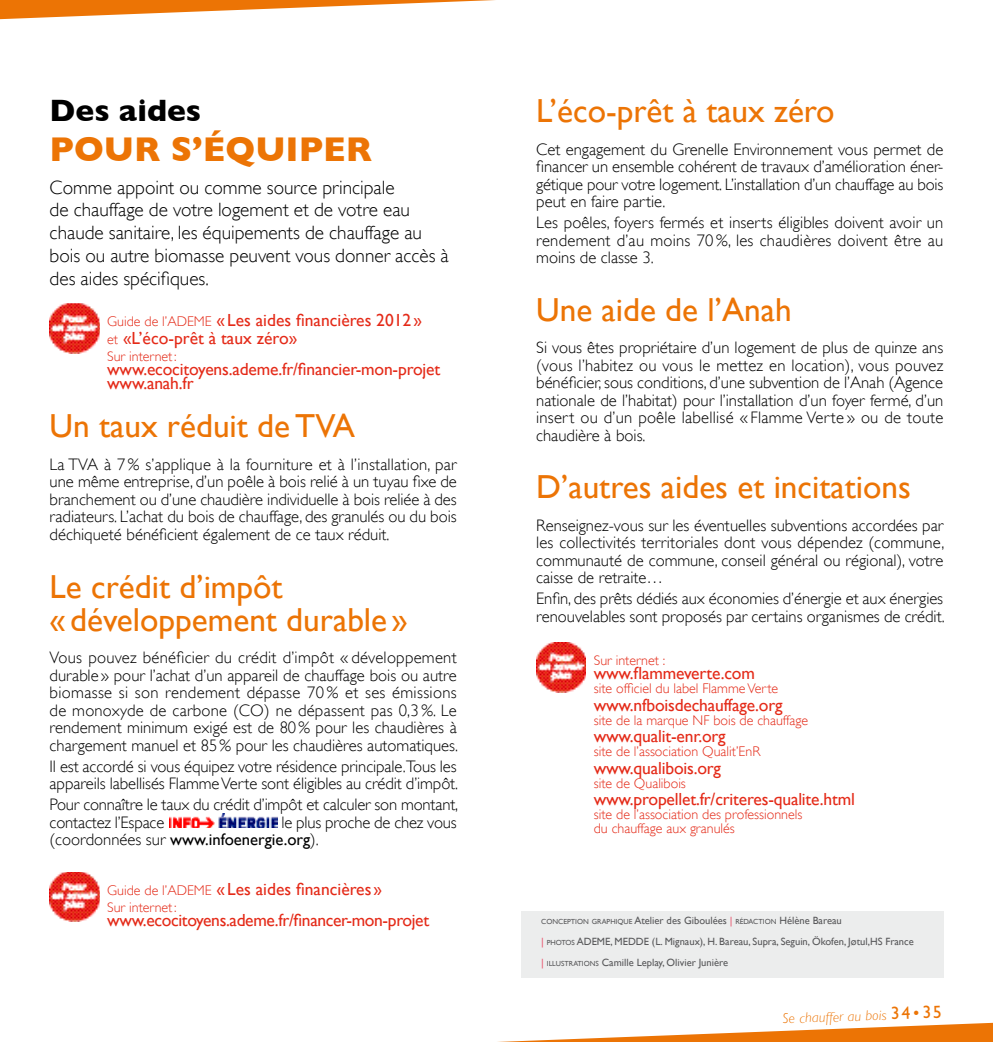
<style>
.page{position:relative;width:993px;height:1042px;background:#fff}
.page>*{position:absolute;margin:0;border:0;box-sizing:border-box;transform-origin:0 0}
.t1{font:700 35px "Gill Sans";color:#ec7405}
.t2{font:33.25px/33.2px "Gill Sans";color:#ec7405}
.t3{font:700 31.5px "Gill Sans";color:#000}
.t4{font:300 19.25px/22.8px "Gill Sans";color:#000}
.t5{font:17.5px/17.5px "Gill Sans";letter-spacing:-.01em;color:#e42a18}
.t6{font:300 16.62px/17.5px "Gill Sans";color:#000;text-align:justify}
.t7{font:300 14px/14px "Gill Sans";color:#e42a18}
.t8{font:italic 300 14px "Gill Sans";color:#ec7405}
.t9{font:10.5px/21px "Gill Sans";color:#58585a}
.s1{font-weight:300;font-size:14px}
.s2{font-weight:400}
.s3{font-size:7.35px}
.s4{color:#e8526b}
.s5{font-weight:400;font-style:normal;font-size:17.5px}
.s6{font-style:normal;font-size:17.5px}
</style>
<div class="page">
<svg style="left:0;top:0;width:495px;height:20px"></svg>
<svg style="left:498px;top:1023px;width:494px;height:19px"></svg>
<img style="left:50px;top:304px;width:49px;height:50px">
<img style="left:169px;top:813px;width:108px;height:14px">
<div style="left:521px;top:911px;width:422px;height:66px;background:#eceded"></div>
<img style="left:536px;top:642px;width:49px;height:50px">
<img style="left:50px;top:872px;width:49px;height:50px">
<h3 class="t3" style="left:50px;top:92px;width:153px">DES AIDES</h3>
<h1 class="t1" style="left:50px;top:129px;width:324px">POUR S’ÉQUIPER</h1>
<p class="t4" style="left:50px;top:176px;width:400px">Comme appoint ou comme source principale<br>de chauffage de votre logement et de votre eau chaude sanitaire, les équipements de chauffage au bois ou autre biomasse peuvent vous donner accès à des aides spécifiques.</p>
<p class="t5" style="left:107px;top:311px;width:316px"><span class="s1">Guide de l’ADEME</span> « Les aides financières 2012» <span class="s1">et</span> «L’éco-prêt à taux zéro»</p>
<p class="t7" style="left:107px;top:350px;width:71px">Sur internet:</p>
<p class="t5" style="left:107px;top:362px;width:334px;line-height:14px">www.ecocitoyens.ademe.fr/financier-mon-projet www.anah.fr</p>
<h2 class="t2" style="left:50px;top:409px;width:307px">Un taux réduit de TVA</h2>
<p class="t6" style="left:50px;top:455px;width:408px">La TVA à 7% s’applique à la fourniture et à l’installation, par une même entreprise, d’un poêle à bois relié à un tuyau fixe de branchement ou d’une chaudière individuelle à bois reliée à des radiateurs. L’achat du bois de chauffage, des granulés ou du bois déchiqueté bénéficient également de ce taux réduit.</p>
<h2 class="t2" style="left:50px;top:569px;width:359px">Le crédit d’impôt «développement durable »</h2>
<p class="t6" style="left:50px;top:649px;width:410px">Vous pouvez bénéficier du crédit d’impôt « développement durable » pour l’achat d’un appareil de chauffage bois ou autre biomasse si son rendement dépasse 70% et ses émissions de monoxyde de carbone (CO) ne dépassent pas 0,3%. Le rendement minimum exigé est de 80% pour les chaudières à chargement manuel et 85% pour les chaudières automatiques.</p>
<p class="t6" style="left:50px;top:757px;width:410px">Il est accordé si vous équipez votre résidence principale.Tous les appareils labellisés Flamme Verte sont éligibles au crédit d’impôt.</p>
<p class="t6" style="left:50px;top:796px;width:410px">Pour connaître le taux du crédit d’impôt et calculer son montant, contactez l’Espace</p>
<p class="t6" style="left:50px;top:813px;width:408px;text-indent:232px">le plus proche de chez vous (coordonnées sur <span class="s2">www.infoenergie.org</span>).</p>
<p class="t5" style="left:107px;top:879px;width:276px"><span class="s1">Guide de l’ADEME</span> « Les aides financières »</p>
<p class="t7" style="left:107px;top:900px;width:71px">Sur internet:</p>
<p class="t5" style="left:107px;top:911px;width:323px">www.ecocitoyens.ademe.fr/financer-mon-projet</p>
<h2 class="t2" style="left:536px;top:94px;width:300px">L’éco-prêt à taux zéro</h2>
<p class="t6" style="left:536px;top:140px;width:408px">Cet engagement du Grenelle Environnement vous permet de financer un ensemble cohérent de travaux d’amélioration éner&shy;gétique pour votre logement. L’installation d’un chauffage au bois peut en faire partie.</p>
<p class="t6" style="left:536px;top:214px;width:408px">Les poêles, foyers fermés et inserts éligibles doivent avoir un rendement d’au moins 70%, les chaudières doivent être au moins de classe 3.</p>
<h2 class="t2" style="left:536px;top:293px;width:257px">Une aide de l’Anah</h2>
<p class="t6" style="left:536px;top:339px;width:408px">Si vous êtes propriétaire d’un logement de plus de quinze ans (vous l’habitez ou vous le mettez en location), vous pouvez bénéficier, sous conditions, d’une subvention de l’Anah (Agence nationale de l’habitat) pour l’installation d’un foyer fermé, d’un insert ou d’un poêle labellisé « Flamme Verte » ou de toute chaudière à bois.</p>
<h2 class="t2" style="left:536px;top:470px;width:376px">D’autres aides et incitations</h2>
<p class="t6" style="left:536px;top:516px;width:409px">Renseignez-vous sur les éventuelles subventions accordées par les collectivités territoriales dont vous dépendez (commune, communauté de commune, conseil général ou régional), votre caisse de retraite…</p>
<p class="t6" style="left:536px;top:590px;width:410px">Enfin, des prêts dédiés aux économies d’énergie et aux énergies renouvelables sont proposés par certains organismes de crédit.</p>
<p class="t7" style="left:593px;top:653px;width:73px">Sur internet :</p>
<p class="t5" style="left:593px;top:664px;width:163px">www.flammeverte.com</p>
<p class="t7" style="left:593px;top:681px;width:186px">site officiel du label Flamme Verte</p>
<p class="t5" style="left:593px;top:696px;width:190px">www.nfboisdechauffage.org</p>
<p class="t7" style="left:593px;top:713px;width:216px">site de la marque NF bois de chauffage</p>
<p class="t5" style="left:593px;top:727px;width:133px">www.qualit-enr.org</p>
<p class="t7" style="left:593px;top:744px;width:168px">site de l’association Qualit’EnR</p>
<p class="t5" style="left:593px;top:759px;width:129px">www.qualibois.org</p>
<p class="t7" style="left:593px;top:776px;width:94px">site de Qualibois</p>
<p class="t5" style="left:593px;top:790px;width:262px">www.propellet.fr/criteres-qualite.html</p>
<p class="t7" style="left:593px;top:807px;width:210px">site de l’association des professionnels du chauffage aux granulés</p>
<p class="t9" style="left:541px;top:910px;width:374px"><span class="s3">CONCEPTION GRAPHIQUE</span> Atelier des Giboulées <span class="s4">|</span> <span class="s3">RÉDACTION</span> Hélène Bareau<br><span class="s4">|</span> <span class="s3">PHOTOS</span> ADEME, MEDDE (L. Mignaux), H. Bareau, Supra, Seguin, Ökofen, Jøtul,HS France <span class="s4">|</span> <span class="s3">ILLUSTRATIONS</span> Camille Leplay, Olivier Junière</p>
<p class="t8" style="left:782px;top:1010px;width:161px;rotate:-2deg">Se chauffer au bois <span class="s5">34</span><span class="s6">•</span><span class="s5">35</span></p>
</div>
